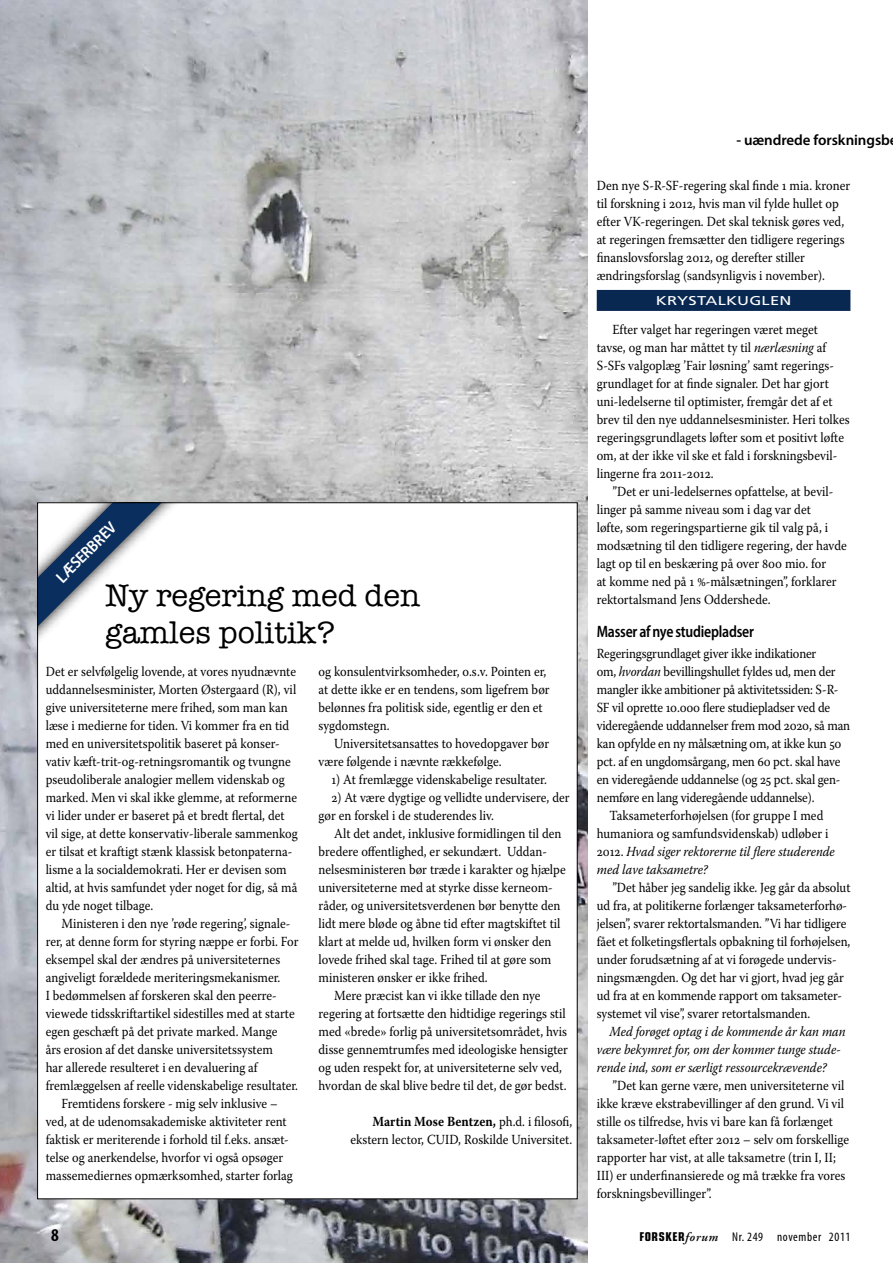
<style>
.page{position:relative;width:893px;height:1263px;background:#fff}
.page>*{position:absolute;margin:0;border:0;box-sizing:border-box;transform-origin:0 0}
.t1{font:31.5px/37.8px "American Typewriter";color:#000}
.t2{font:700 condensed 18px "Myriad Pro";color:#000}
.t3{font:600 semi-condensed 16.5px "Myriad Pro";letter-spacing:-.015em;color:#000;scale:.9 1}
.t4{font:600 semi-condensed 16.5px "Myriad Pro";color:#fff}
.t5{font:600 15px "Myriad Pro";letter-spacing:-.005em;color:#000}
.t6{font:13.8px/18px "Warnock Pro";color:#000;scale:.9 1}
.t7{font:italic 13.8px/18px "Warnock Pro";color:#000;scale:.9 1}
.t8{font:condensed 12.75px "Myriad Pro";letter-spacing:.05em;color:#000}
.t9{font:12.75px "Frutiger LT Std";letter-spacing:.01em;color:#fff;scale:1.3 1}
.s1{font-weight:700}
.s2{font-style:italic}
.s3{font-style:normal}
.s4{font-family:"Eurostile LT Std";font-weight:700;font-size:12.15px}
.s5{font-family:"Adobe Garamond Pro";font-weight:600;font-style:italic;font-stretch:normal}
</style>
<div class="page">
<img style="left:0;top:0;width:587px;height:1263px">
<div style="left:38px;top:503px;width:539px;height:696px;background:#fff"></div>
<svg style="left:39px;top:504px;width:122px;height:122px"></svg>
<div style="left:597px;top:290px;width:253px;height:21px;background:#082852"></div>
<p class="t4" style="left:52px;top:572px;width:79px;rotate:-45deg">LÆSERBREV</p>
<h1 class="t1" style="left:105px;top:575px;width:316px">Ny regering med den gamles politik?</h1>
<p class="t6" style="left:46px;top:662px;width:282px">Det er selvfølgelig lovende, at vores nyudnævnte uddannelsesminister, Morten Østergaard (R), vil give universiteterne mere frihed, som man kan læse i medierne for tiden. Vi kommer fra en tid med en universitetspolitik baseret på konser&shy;vativ kæft-trit-og-retningsromantik og tvungne pseudoliberale analogier mellem videnskab og marked. Men vi skal ikke glemme, at reformerne vi lider under er baseret på et bredt flertal, det vil sige, at dette konservativ-liberale sammenkog er tilsat et kraftigt stænk klassisk betonpaterna&shy;lisme a la socialdemokrati. Her er devisen som altid, at hvis samfundet yder noget for dig, så må du yde noget tilbage.</p>
<p class="t6" style="left:61px;top:914px;width:256px">Ministeren i den nye ’røde regering’, signale-</p>
<p class="t6" style="left:46px;top:932px;width:282px">rer, at denne form for styring næppe er forbi. For</p>
<p class="t6" style="left:46px;top:950px;width:262px">eksempel skal der ændres på universiteternes</p>
<p class="t6" style="left:46px;top:968px;width:262px">angiveligt forældede meriteringsmekanismer.</p>
<p class="t6" style="left:46px;top:986px;width:258px">I bedømmelsen af forskeren skal den peerre-</p>
<p class="t6" style="left:46px;top:1004px;width:278px">viewede tidsskriftartikel sidestilles med at starte</p>
<p class="t6" style="left:46px;top:1022px;width:259px">egen geschæft på det private marked. Mange</p>
<p class="t6" style="left:46px;top:1040px;width:254px">års erosion af det danske universitetssystem</p>
<p class="t6" style="left:46px;top:1058px;width:237px">har allerede resulteret i en devaluering af</p>
<p class="t6" style="left:46px;top:1076px;width:282px">fremlæggelsen af reelle videnskabelige resultater.</p>
<p class="t6" style="left:61px;top:1094px;width:242px">Fremtidens forskere - mig selv inklusive –</p>
<p class="t6" style="left:46px;top:1112px;width:269px">ved, at de udenomsakademiske aktiviteter rent</p>
<p class="t6" style="left:46px;top:1130px;width:272px">faktisk er meriterende i forhold til f.eks. ansæt-</p>
<p class="t6" style="left:46px;top:1148px;width:265px">telse og anerkendelse, hvorfor vi også opsøger</p>
<p class="t6" style="left:46px;top:1166px;width:276px">massemediernes opmærksomhed, starter forlag</p>
<p class="t6" style="left:319px;top:662px;width:258px">og konsulentvirksomheder, o.s.v. Pointen er, at dette ikke er en tendens, som ligefrem bør belønnes fra politisk side, egentlig er den et sygdomstegn.</p>
<p class="t6" style="left:319px;top:734px;width:258px;text-indent:16px">Universitetsansattes to hovedopgaver bør være følgende i nævnte rækkefølge.</p>
<p class="t6" style="left:331px;top:770px;width:241px">1) At fremlægge videnskabelige resultater.</p>
<p class="t6" style="left:319px;top:788px;width:280px;text-indent:13px">2) At være dygtige og vellidte undervisere, der gør en forskel i de studerendes liv.</p>
<p class="t6" style="left:334px;top:824px;width:254px">Alt det andet, inklusive formidlingen til den</p>
<p class="t6" style="left:319px;top:842px;width:255px">bredere offentlighed, er sekundært. Uddan-</p>
<p class="t6" style="left:319px;top:860px;width:276px">nelsesministeren bør træde i karakter og hjælpe</p>
<p class="t6" style="left:319px;top:878px;width:262px">universiteterne med at styrke disse kerneom-</p>
<p class="t6" style="left:319px;top:896px;width:270px">råder, og universitetsverdenen bør benytte den</p>
<p class="t6" style="left:319px;top:914px;width:270px">lidt mere bløde og åbne tid efter magtskiftet til</p>
<p class="t6" style="left:319px;top:932px;width:260px">klart at melde ud, hvilken form vi ønsker den</p>
<p class="t6" style="left:319px;top:950px;width:260px">lovede frihed skal tage. Frihed til at gøre som</p>
<p class="t6" style="left:319px;top:968px;width:189px">ministeren ønsker er ikke frihed.</p>
<p class="t6" style="left:334px;top:986px;width:231px">Mere præcist kan vi ikke tillade den nye</p>
<p class="t6" style="left:319px;top:1004px;width:276px">regering at fortsætte den hidtidige regerings stil</p>
<p class="t6" style="left:319px;top:1022px;width:278px">med «brede» forlig på universitetsområdet, hvis</p>
<p class="t6" style="left:319px;top:1040px;width:279px">disse gennemtrumfes med ideologiske hensigter</p>
<p class="t6" style="left:319px;top:1058px;width:272px">og uden respekt for, at universiteterne selv ved,</p>
<p class="t6" style="left:319px;top:1076px;width:277px">hvordan de skal blive bedre til det, de gør bedst.</p>
<p class="t6" style="left:350px;top:1112px;width:248px;text-align:right"><span class="s1">Martin Mose Bentzen,</span> ph.d. i filosofi, ekstern lector, CUID, Roskilde Universitet.</p>
<p class="t5" style="left:736px;top:130px;width:155px">- uændrede forskningsb</p>
<p class="t6" style="left:597px;top:176px;width:283px">Den nye S-R-SF-regering skal finde 1 mia. kroner til forskning i 2012, hvis man vil fylde hullet op efter VK-regeringen. Det skal teknisk gøres ved, at regeringen fremsætter den tidligere regerings finanslovsforslag 2012, og derefter stiller ændringsforslag (sandsynligvis i november).</p>
<p class="t9" style="left:656px;top:293px;width:106px">KRYSTALKUGLEN</p>
<p class="t6" style="left:597px;top:320px;width:282px;text-indent:16px">Efter valget har regeringen været meget tavse, og man har måttet ty til <span class="s2">nærlæsning</span> af S-SFs valgoplæg ’Fair løsning’ samt regerings&shy;grundlaget for at finde signaler. Det har gjort uni-ledelserne til optimister, fremgår det af et brev til den nye uddannelsesminister. Heri tolkes regeringsgrundlagets løfter som et positivt løfte om, at der ikke vil ske et fald i forskningsbevil&shy;lingerne fra 2011-2012.</p>
<p class="t6" style="left:597px;top:482px;width:279px;text-indent:16px">”Det er uni-ledelsernes opfattelse, at bevil&shy;linger på samme niveau som i dag var det<br>løfte, som regeringspartierne gik til valg på, i modsætning til den tidligere regering, der havde lagt op til en beskæring på over 800 mio. for<br>at komme ned på 1 %-målsætningen”, forklarer rektortalsmand Jens Oddershede.</p>
<p class="t3" style="left:597px;top:621px;width:176px">Masser af nye studiepladser</p>
<p class="t6" style="left:597px;top:644px;width:246px">Regeringsgrundlaget giver ikke indikationer</p>
<p class="t6" style="left:597px;top:662px;width:267px">om, <span class="s2">hvordan</span> bevillingshullet fyldes ud, men der</p>
<p class="t6" style="left:597px;top:680px;width:270px">mangler ikke ambitioner på aktivitetssiden: S-R-</p>
<p class="t6" style="left:597px;top:698px;width:261px">SF vil oprette 10.000 flere studiepladser ved de</p>
<p class="t6" style="left:597px;top:716px;width:283px">videregående uddannelser frem mod 2020, så man</p>
<p class="t6" style="left:597px;top:734px;width:274px">kan opfylde en ny målsætning om, at ikke kun 50</p>
<p class="t6" style="left:597px;top:752px;width:272px">pct. af en ungdomsårgang, men 60 pct. skal have</p>
<p class="t6" style="left:597px;top:770px;width:272px">en videregående uddannelse (og 25 pct. skal gen-</p>
<p class="t6" style="left:597px;top:788px;width:243px">nemføre en lang videregående uddannelse).</p>
<p class="t6" style="left:609px;top:806px;width:239px">Taksameterforhøjelsen (for gruppe I med</p>
<p class="t6" style="left:597px;top:824px;width:259px">humaniora og samfundsvidenskab) udløber i</p>
<p class="t7" style="left:597px;top:842px;width:266px"><span class="s3">2012.</span> Hvad siger rektorerne til flere studerende</p>
<p class="t7" style="left:597px;top:860px;width:125px">med lave taksametre?</p>
<p class="t6" style="left:597px;top:878px;width:283px;text-indent:16px">”Det håber jeg sandelig ikke. Jeg går da absolut ud fra, at politikerne forlænger taksameterforhø&shy;jelsen”, svarer rektortalsmanden. ”Vi har tidligere fået et folketingsflertals opbakning til forhøjelsen, under forudsætning af at vi forøgede undervis&shy;ningsmængden. Og det har vi gjort, hvad jeg går ud fra at en kommende rapport om taksameter&shy;systemet vil vise”, svarer retortalsmanden.</p>
<p class="t7" style="left:597px;top:1022px;width:278px;text-indent:13px">Med forøget optag i de kommende år kan man være bekymret for, om der kommer tunge stude&shy;rende ind, som er særligt ressourcekrævende?</p>
<p class="t6" style="left:597px;top:1076px;width:282px;text-indent:16px">”Det kan gerne være, men universiteterne vil ikke kræve ekstrabevillinger af den grund. Vi vil stille os tilfredse, hvis vi bare kan få forlænget taksameter-løftet efter 2012 – selv om forskellige rapporter har vist, at alle taksametre (trin I, II; III) er underfinansierede og må trække fra vores forskningsbevillinger”.</p>
<h2 class="t2" style="left:51px;top:1224px;width:9px">8</h2>
<p class="t8" style="left:639px;top:1229px;width:213px"><span class="s4">FORSKER</span><span class="s5">forum</span> Nr. 249 november 2011</p>
</div>
